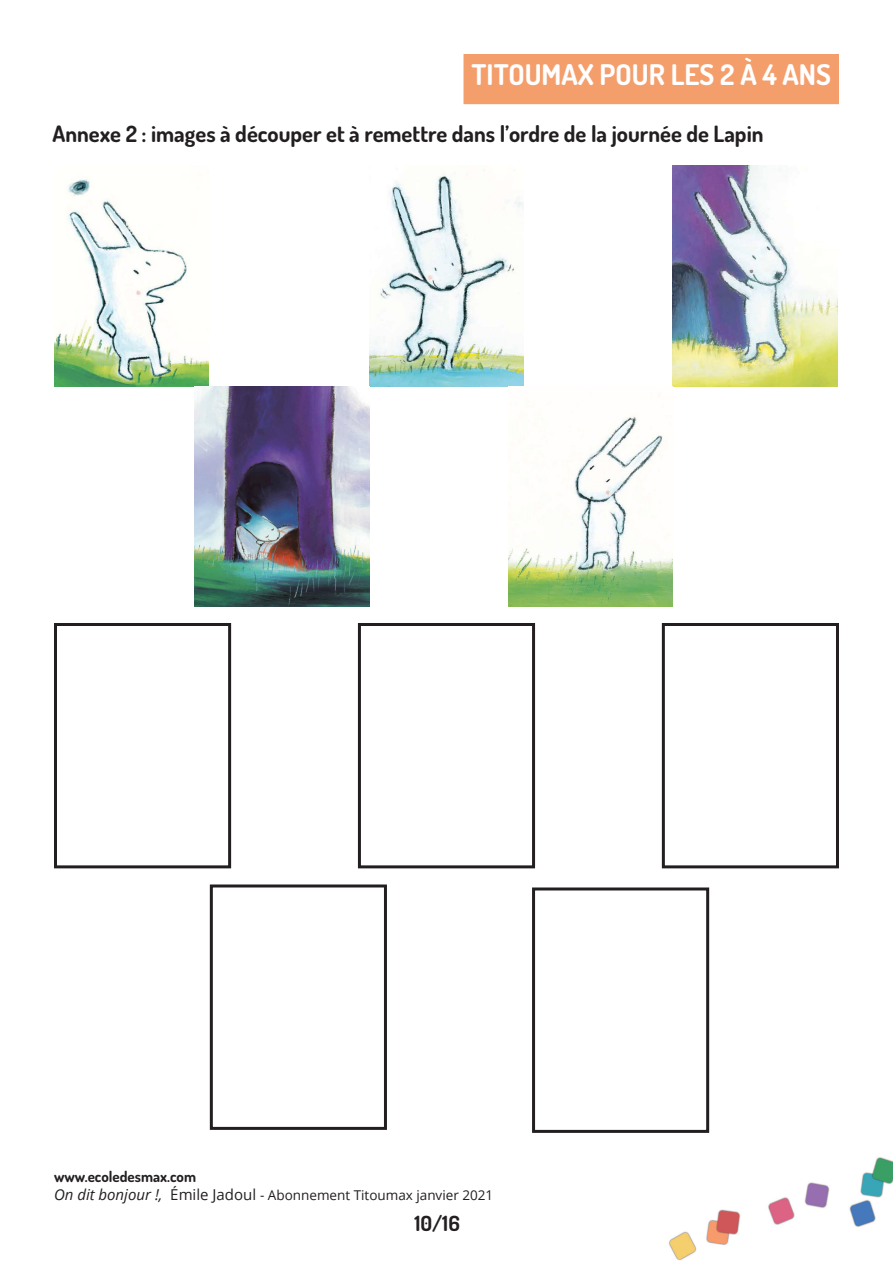
<style>
.page{position:relative;width:893px;height:1263px;background:#fff}
.page>*{position:absolute;margin:0;border:0;box-sizing:border-box;transform-origin:0 0}
.t1{font:700 28.5px "Dosis";color:#fff}
.t2{font:700 22.5px "Dosis";color:#231f20}
.t3{font:700 21px "Dosis";color:#231f20}
.t4{font:700 15px "Dosis";color:#231f20}
.t5{font:13.5px "Open Sans";color:#231f20}
.s1{font-style:italic;font-size:15px}
.s2{font-size:15px}
</style>
<div class="page">
<div style="left:464px;top:55px;width:374px;height:48px;background:#f49e6c"></div>
<div style="left:463px;top:54px;width:376px;height:50px;border:2px solid #f49e6c"></div>
<div style="left:210px;top:884px;width:177px;height:246px;border:3px solid #231f20"></div>
<div style="left:358px;top:623px;width:177px;height:245px;border:3px solid #231f20"></div>
<div style="left:532px;top:887px;width:177px;height:246px;border:3px solid #231f20"></div>
<div style="left:662px;top:623px;width:177px;height:245px;border:3px solid #231f20"></div>
<div style="left:54px;top:623px;width:177px;height:245px;border:3px solid #231f20"></div>
<img style="left:54px;top:179px;width:154px;height:207px">
<img style="left:369px;top:170px;width:155px;height:216px">
<img style="left:672px;top:166px;width:165px;height:220px">
<img style="left:194px;top:386px;width:175px;height:221px">
<img style="left:508px;top:416px;width:164px;height:191px">
<img style="left:669px;top:1157px;width:224px;height:103px">
<p class="t1" style="left:471px;top:56px;width:361px">TITOUMAX POUR LES 2 À 4 ANS</p>
<p class="t2" style="left:52px;top:119px;width:713px">Annexe 2 : images à découper et à remettre dans l’ordre de la journée de Lapin</p>
<p class="t4" style="left:54px;top:1167px;width:144px">www.ecoledesmax.com</p>
<p class="t5" style="left:54px;top:1186px;width:441px"><span class="s1">On dit bonjour !,</span> <span class="s2">Émile Jadoul</span> - Abonnement Titoumax janvier 2021</p>
<p class="t3" style="left:415px;top:1209px;width:47px">10/16</p>
</div>
